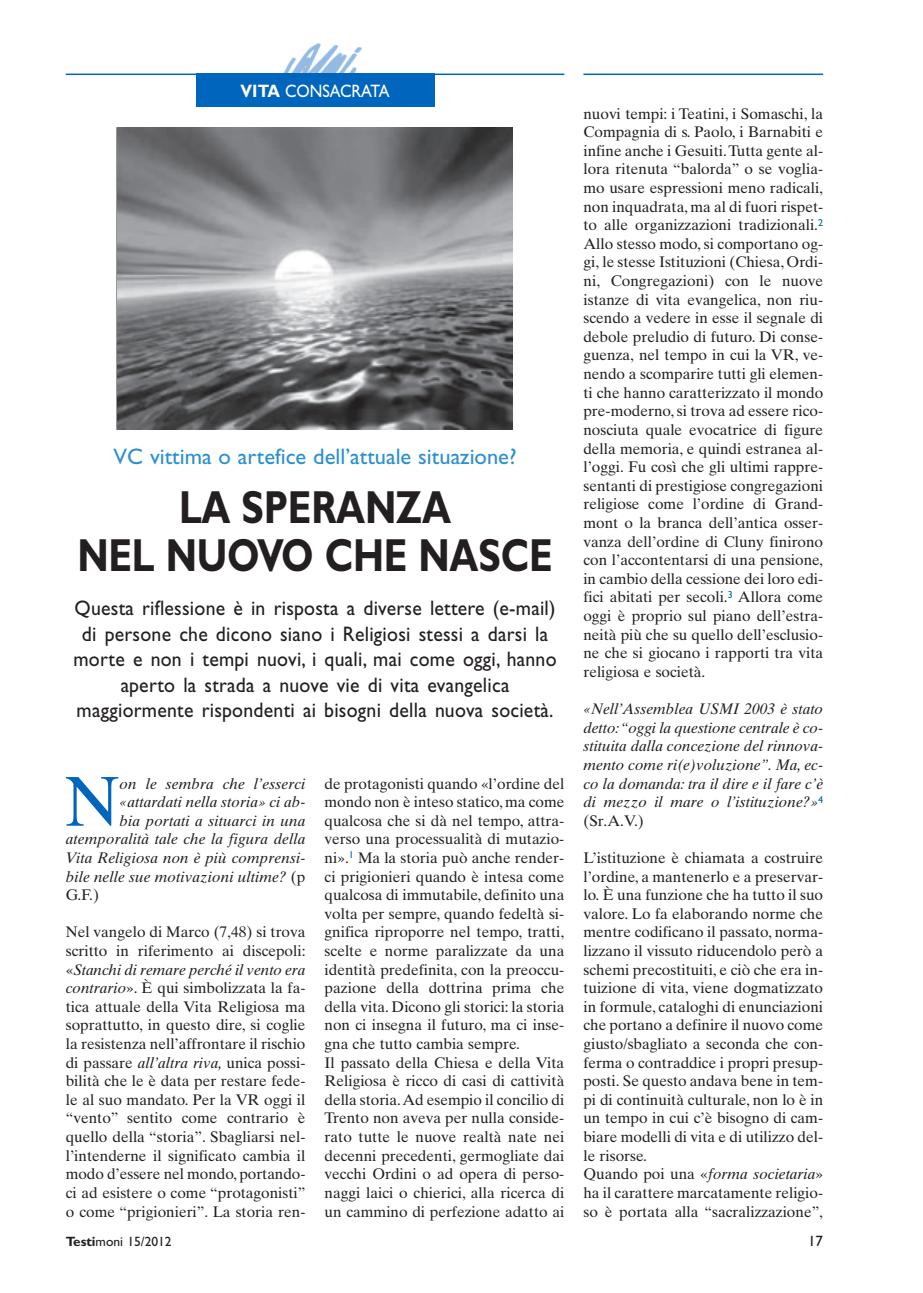
<style>
.page{position:relative;width:923px;height:1293px;background:#fff}
.page>*{position:absolute;margin:0;border:0;box-sizing:border-box;transform-origin:0 0}
.t1{font:70.5px "Times Ten";color:#0065bd}
.t2{font:700 46.5px/48px "Gill Sans";letter-spacing:-.005em;color:#231f20;text-align:center;scale:.8 1}
.t3{font:22.5px "Gill Sans";color:#2c90cf}
.t4{font:21px/25.5px "Gill Sans";letter-spacing:.01em;color:#231f20;text-align:center;scale:.94 1}
.t5{font:18px "Gill Sans";color:#fff;scale:.9 1}
.t6{font:15.3px/18.6px "Times Ten";color:#231f20;text-align:justify}
.t7{font:italic 15.3px/18.6px "Times Ten";letter-spacing:.005em;color:#231f20;text-align:justify}
.t8{font:15px "Gill Sans";color:#231f20}
.t9{font:13.5px "Gill Sans";color:#231f20}
.s1{font-weight:700}
.s2{font-style:normal}
.s3{font-style:italic}
</style>
<div class="page">
<hr style="left:583px;top:74px;width:240px;height:1px;background:#0065bd">
<hr style="left:66px;top:74px;width:498px;height:1px;background:#0065bd">
<img style="left:252px;top:43px;width:143px;height:31px">
<div style="left:195px;top:74px;width:239px;height:33px;background:#0065bd"></div>
<img style="left:117px;top:128px;width:395px;height:301px">
<p class="t5" style="left:240px;top:84px;width:167px"><span class="s1">VITA</span> CONSACRATA</p>
<h3 class="t3" style="left:114px;top:448px;width:404px">VC vittima o artefice dell’attuale situazione?</h3>
<h2 class="t2" style="left:77px;top:488px;width:595px">LA SPERANZA<br>NEL NUOVO CHE NASCE</h2>
<p class="t4" style="left:73px;top:598px;width:515px">Questa riflessione è in risposta a diverse lettere (e-mail) di persone che dicono siano i Religiosi stessi a darsi la morte e non i tempi nuovi, i quali, mai come oggi, hanno aperto la strada a nuove vie di vita evangelica maggiormente rispondenti ai bisogni della nuova società.</p>
<h1 class="t1" style="left:65px;top:775px;width:56px">N</h1>
<p class="t7" style="left:120px;top:775px;width:187px">on le sembra che l’esserci</p>
<p class="t7" style="left:120px;top:794px;width:187px">«attardati nella storia» ci ab-</p>
<p class="t7" style="left:120px;top:812px;width:187px">bia portati a situarci in una</p>
<p class="t7" style="left:66px;top:831px;width:241px">atemporalità tale che la figura della</p>
<p class="t7" style="left:66px;top:850px;width:241px">Vita Religiosa non è più comprensi-</p>
<p class="t7" style="left:66px;top:868px;width:241px">bile nelle sue motivazioni ultime? <span class="s2">(p</span></p>
<p class="t6" style="left:66px;top:887px;width:35px">G.F.)</p>
<p class="t6" style="left:66px;top:924px;width:241px">Nel vangelo di Marco (7,48) si trova scritto in riferimento ai discepoli: «<span class="s3">Stanchi di remare perché il vento era contrario</span>». È qui simbolizzata la fa&shy;tica attuale della Vita Religiosa ma soprattutto, in questo dire, si coglie la resistenza nell’affrontare il rischio di passare <span class="s3">all’altra riva,</span> unica possi&shy;bilità che le è data per restare fede&shy;le al suo mandato. Per la VR oggi il “vento” sentito come contrario è quello della “storia”. Sbagliarsi nel&shy;l’intenderne il significato cambia il modo d’essere nel mondo, portando&shy;ci ad esistere o come “protagonisti” o come “prigionieri”. La storia ren-</p>
<p class="t6" style="left:324px;top:775px;width:241px;text-align:left">de protagonisti quando «l’ordine del mondo non è inteso statico, ma come qualcosa che si dà nel tempo, attra&shy;verso una processualità di mutazio&shy;ni».<sup>1</sup> Ma la storia può anche render&shy;ci prigionieri quando è intesa come qualcosa di immutabile, definito una volta per sempre, quando fedeltà si&shy;gnifica riproporre nel tempo, tratti, scelte e norme paralizzate da una identità predefinita, con la preoccu&shy;pazione della dottrina prima che della vita. Dicono gli storici: la storia non ci insegna il futuro, ma ci inse&shy;gna che tutto cambia sempre.<br>Il passato della Chiesa e della Vita Religiosa è ricco di casi di cattività della storia. Ad esempio il concilio di Trento non aveva per nulla conside&shy;rato tutte le nuove realtà nate nei decenni precedenti, germogliate dai vecchi Ordini o ad opera di perso&shy;naggi laici o chierici, alla ricerca di un cammino di perfezione adatto ai</p>
<p class="t6" style="left:583px;top:106px;width:241px">nuovi tempi: i Teatini, i Somaschi, la Compagnia di s. Paolo, i Barnabiti e infine anche i Gesuiti. Tutta gente al&shy;lora ritenuta “balorda” o se voglia&shy;mo usare espressioni meno radicali, non inquadrata, ma al di fuori rispet&shy;to alle organizzazioni tradizionali.<sup>2<br></sup>Allo stesso modo, si comportano og&shy;gi, le stesse Istituzioni (Chiesa, Ordi&shy;ni, Congregazioni) con le nuove istanze di vita evangelica, non riu&shy;scendo a vedere in esse il segnale di debole preludio di futuro. Di conse&shy;guenza, nel tempo in cui la VR, ve&shy;nendo a scomparire tutti gli elemen&shy;ti che hanno caratterizzato il mondo pre-moderno, si trova ad essere rico&shy;nosciuta quale evocatrice di figure della memoria, e quindi estranea al&shy;l’oggi. Fu così che gli ultimi rappre&shy;sentanti di prestigiose congregazioni religiose come l’ordine di Grand&shy;mont o la branca dell’antica osser&shy;vanza dell’ordine di Cluny finirono con l’accontentarsi di una pensione, in cambio della cessione dei loro edi&shy;fici abitati per secoli.<sup>3</sup> Allora come oggi è proprio sul piano dell’estra&shy;neità più che su quello dell’esclusio&shy;ne che si giocano i rapporti tra vita religiosa e società.</p>
<p class="t7" style="left:583px;top:701px;width:241px">«Nell’Assemblea USMI 2003 è stato detto: “oggi la questione centrale è co&shy;stituita dalla concezione del rinnova&shy;mento come ri(e)voluzione”. Ma, ec&shy;co la domanda: tra il dire e il fare c’è di mezzo il mare o l’istituzione?»<sup>4 </sup><span class="s2">(Sr.A.V.)</span></p>
<p class="t6" style="left:583px;top:850px;width:241px;text-align:left">L’istituzione è chiamata a costruire l’ordine, a mantenerlo e a preservar&shy;lo. È una funzione che ha tutto il suo valore. Lo fa elaborando norme che mentre codificano il passato, norma&shy;lizzano il vissuto riducendolo però a schemi precostituiti, e ciò che era in&shy;tuizione di vita, viene dogmatizzato in formule, cataloghi di enunciazioni che portano a definire il nuovo come giusto/sbagliato a seconda che con&shy;ferma o contraddice i propri presup&shy;posti. Se questo andava bene in tem&shy;pi di continuità culturale, non lo è in un tempo in cui c’è bisogno di cam&shy;biare modelli di vita e di utilizzo del&shy;le risorse.<br>Quando poi una «<span class="s3">forma societaria</span>» ha il carattere marcatamente religio&shy;so è portata alla “sacralizzazione”,</p>
<p class="t9" style="left:66px;top:1236px;width:107px"><span class="s1">Testi</span>moni 15/2012</p>
<p class="t8" style="left:808px;top:1235px;width:16px">17</p>
</div>
